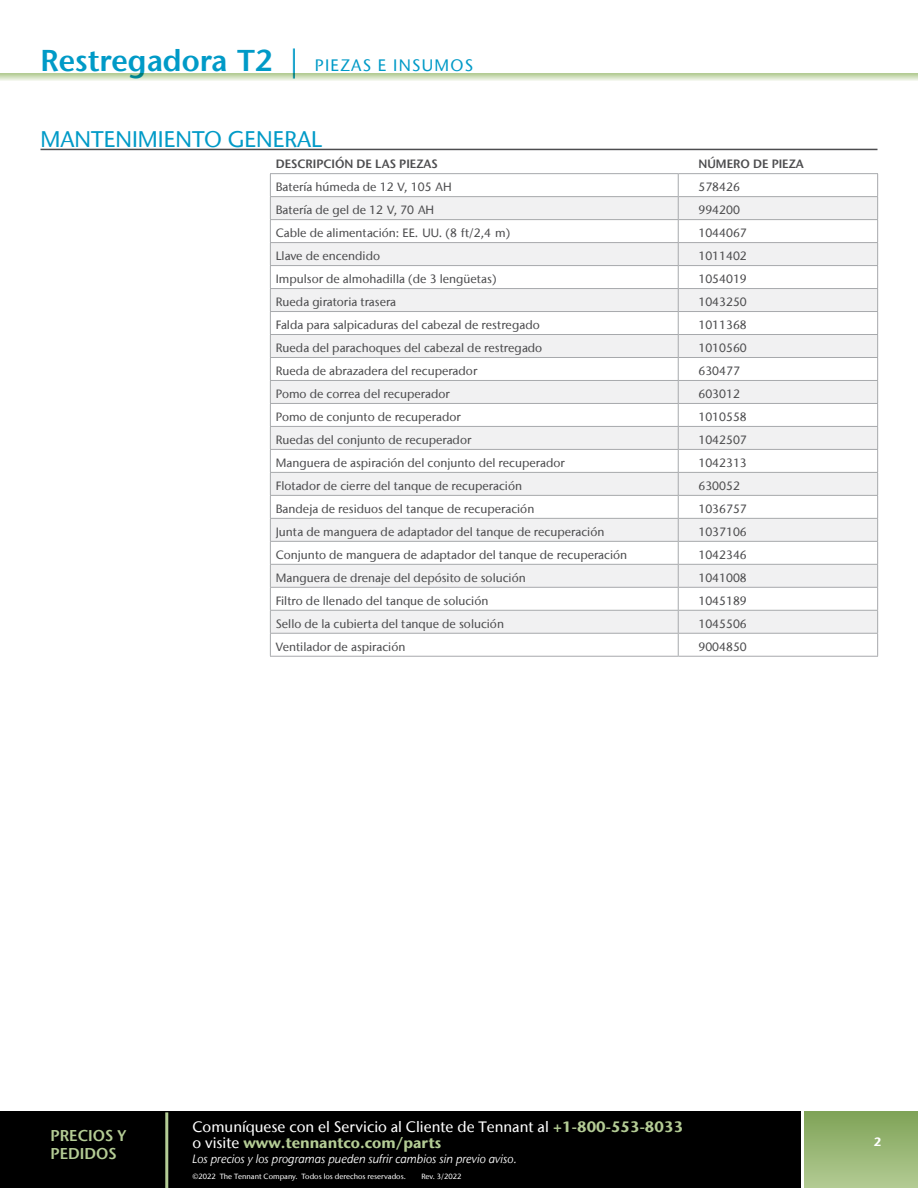
<style>
.page{position:relative;width:918px;height:1188px;background:#fff}
.page>*{position:absolute;margin:0;border:0;box-sizing:border-box;transform-origin:0 0}
.t1{font:600 30px "Stone Sans IIITC Com";color:#009ac7}
.t2{font:500 22.5px "Stone Sans IIITC Com";color:#009ac7}
.t3{font:600 15.6px/18px "Stone Sans IIITC Com";color:#b4cc95}
.t4{font:500 15px/16.5px "Stone Sans IIITC Com";color:#fff}
.t5{font:500 12px "Stone Sans IIITC Com";color:#4d4d4f}
.t6{font:italic 12px "Stone Sans IIITC Com";color:#fff}
.t7{font:600 12px "Stone Sans IIITC Com";color:#4d4d4f}
.t8{font:700 12px "Stone Sans IIITC Com";color:#fff}
.t9{font:500 7.5px "Stone Sans IIITC Com";color:#fff}
.s1{font-weight:500}
.s2{font-weight:500;font-size:16.5px}
.s3{font-weight:700;color:#b4cc95}
</style>
<div class="page">
<svg style="left:0;top:73px;width:918px;height:8px;background:#d2e0bf"></svg>
<div style="left:0;top:1111px;width:803px;height:77px;background:#000"></div>
<div style="left:803px;top:1111px;width:115px;height:77px;background:linear-gradient(to bottom,#7fa357,#b3cb94)"></div>
<hr style="left:165px;top:1112px;width:3px;height:76px;background:#b4cc95">
<hr style="left:801px;top:1103px;width:3px;height:85px;background:#fff">
<hr style="left:40px;top:149px;width:838px;height:1px;background:#4d4d4f">
<svg style="left:271px;top:197px;width:606px;height:436px;fill:#f1f1f2"></svg>
<hr style="left:270px;top:196px;width:408px;height:1px;background:#a7a9ac">
<hr style="left:678px;top:196px;width:200px;height:1px;background:#a7a9ac">
<hr style="left:270px;top:219px;width:408px;height:1px;background:#a7a9ac">
<hr style="left:678px;top:219px;width:200px;height:1px;background:#a7a9ac">
<hr style="left:270px;top:242px;width:408px;height:1px;background:#a7a9ac">
<hr style="left:678px;top:242px;width:200px;height:1px;background:#a7a9ac">
<hr style="left:270px;top:265px;width:408px;height:1px;background:#a7a9ac">
<hr style="left:678px;top:265px;width:200px;height:1px;background:#a7a9ac">
<hr style="left:270px;top:288px;width:408px;height:1px;background:#a7a9ac">
<hr style="left:678px;top:288px;width:200px;height:1px;background:#a7a9ac">
<hr style="left:270px;top:311px;width:408px;height:1px;background:#a7a9ac">
<hr style="left:678px;top:311px;width:200px;height:1px;background:#a7a9ac">
<hr style="left:270px;top:334px;width:408px;height:1px;background:#a7a9ac">
<hr style="left:678px;top:334px;width:200px;height:1px;background:#a7a9ac">
<hr style="left:270px;top:357px;width:408px;height:1px;background:#a7a9ac">
<hr style="left:678px;top:357px;width:200px;height:1px;background:#a7a9ac">
<hr style="left:270px;top:380px;width:408px;height:1px;background:#a7a9ac">
<hr style="left:678px;top:380px;width:200px;height:1px;background:#a7a9ac">
<hr style="left:270px;top:403px;width:408px;height:1px;background:#a7a9ac">
<hr style="left:678px;top:403px;width:200px;height:1px;background:#a7a9ac">
<hr style="left:270px;top:426px;width:408px;height:1px;background:#a7a9ac">
<hr style="left:678px;top:426px;width:200px;height:1px;background:#a7a9ac">
<hr style="left:270px;top:449px;width:408px;height:1px;background:#a7a9ac">
<hr style="left:678px;top:449px;width:200px;height:1px;background:#a7a9ac">
<hr style="left:270px;top:472px;width:408px;height:1px;background:#a7a9ac">
<hr style="left:678px;top:472px;width:200px;height:1px;background:#a7a9ac">
<hr style="left:270px;top:495px;width:408px;height:1px;background:#a7a9ac">
<hr style="left:678px;top:495px;width:200px;height:1px;background:#a7a9ac">
<hr style="left:270px;top:518px;width:408px;height:1px;background:#a7a9ac">
<hr style="left:678px;top:518px;width:200px;height:1px;background:#a7a9ac">
<hr style="left:270px;top:541px;width:408px;height:1px;background:#a7a9ac">
<hr style="left:678px;top:541px;width:200px;height:1px;background:#a7a9ac">
<hr style="left:270px;top:564px;width:408px;height:1px;background:#a7a9ac">
<hr style="left:678px;top:564px;width:200px;height:1px;background:#a7a9ac">
<hr style="left:270px;top:587px;width:408px;height:1px;background:#a7a9ac">
<hr style="left:678px;top:587px;width:200px;height:1px;background:#a7a9ac">
<hr style="left:270px;top:610px;width:408px;height:1px;background:#a7a9ac">
<hr style="left:678px;top:610px;width:200px;height:1px;background:#a7a9ac">
<hr style="left:270px;top:633px;width:408px;height:1px;background:#a7a9ac">
<svg style="left:270px;top:174px;width:1px;height:482px"></svg>
<hr style="left:678px;top:633px;width:200px;height:1px;background:#a7a9ac">
<svg style="left:678px;top:174px;width:1px;height:482px"></svg>
<svg style="left:877px;top:174px;width:1px;height:482px"></svg>
<hr style="left:270px;top:656px;width:408px;height:1px;background:#a7a9ac">
<hr style="left:678px;top:656px;width:200px;height:1px;background:#a7a9ac">
<hr style="left:270px;top:173px;width:408px;height:1px;background:#a7a9ac">
<hr style="left:678px;top:173px;width:200px;height:1px;background:#a7a9ac">
<h1 class="t1" style="left:40px;top:41px;width:434px">Restregadora T2 <span class="s1">|</span> <span class="s2">PIEZAS E INSUMOS</span></h1>
<h2 class="t2" style="left:40px;top:125px;width:283px">MANTENIMIENTO GENERAL</h2>
<p class="t7" style="left:276px;top:156px;width:163px">DESCRIPCIÓN DE LAS PIEZAS</p>
<p class="t7" style="left:698px;top:156px;width:107px">NÚMERO DE PIEZA</p>
<p class="t5" style="left:276px;top:180px;width:177px">Batería húmeda de 12 V, 105 AH</p>
<p class="t5" style="left:698px;top:180px;width:43px">578426</p>
<p class="t5" style="left:276px;top:203px;width:160px">Batería de gel de 12 V, 70 AH</p>
<p class="t5" style="left:698px;top:203px;width:43px">994200</p>
<p class="t5" style="left:276px;top:226px;width:236px">Cable de alimentación: EE. UU. (8 ft/2,4 m)</p>
<p class="t5" style="left:698px;top:226px;width:50px">1044067</p>
<p class="t5" style="left:276px;top:248px;width:106px">Llave de encendido</p>
<p class="t5" style="left:698px;top:248px;width:50px">1011402</p>
<p class="t5" style="left:276px;top:271px;width:222px">Impulsor de almohadilla (de 3 lengüetas)</p>
<p class="t5" style="left:698px;top:271px;width:50px">1054019</p>
<p class="t5" style="left:276px;top:294px;width:122px">Rueda giratoria trasera</p>
<p class="t5" style="left:698px;top:294px;width:50px">1043250</p>
<p class="t5" style="left:276px;top:317px;width:265px">Falda para salpicaduras del cabezal de restregado</p>
<p class="t5" style="left:698px;top:317px;width:50px">1011368</p>
<p class="t5" style="left:276px;top:340px;width:268px">Rueda del parachoques del cabezal de restregado</p>
<p class="t5" style="left:698px;top:340px;width:50px">1010560</p>
<p class="t5" style="left:276px;top:363px;width:203px">Rueda de abrazadera del recuperador</p>
<p class="t5" style="left:698px;top:363px;width:43px">630477</p>
<p class="t5" style="left:276px;top:386px;width:175px">Pomo de correa del recuperador</p>
<p class="t5" style="left:698px;top:386px;width:43px">603012</p>
<p class="t5" style="left:276px;top:409px;width:187px">Pomo de conjunto de recuperador</p>
<p class="t5" style="left:698px;top:409px;width:50px">1010558</p>
<p class="t5" style="left:276px;top:432px;width:197px">Ruedas del conjunto de recuperador</p>
<p class="t5" style="left:698px;top:432px;width:50px">1042507</p>
<p class="t5" style="left:276px;top:455px;width:291px">Manguera de aspiración del conjunto del recuperador</p>
<p class="t5" style="left:698px;top:455px;width:50px">1042313</p>
<p class="t5" style="left:276px;top:478px;width:248px">Flotador de cierre del tanque de recuperación</p>
<p class="t5" style="left:698px;top:478px;width:43px">630052</p>
<p class="t5" style="left:276px;top:501px;width:260px">Bandeja de residuos del tanque de recuperación</p>
<p class="t5" style="left:698px;top:501px;width:50px">1036757</p>
<p class="t5" style="left:276px;top:524px;width:330px">Junta de manguera de adaptador del tanque de recuperación</p>
<p class="t5" style="left:698px;top:524px;width:50px">1037106</p>
<p class="t5" style="left:276px;top:547px;width:353px">Conjunto de manguera de adaptador del tanque de recuperación</p>
<p class="t5" style="left:698px;top:547px;width:50px">1042346</p>
<p class="t5" style="left:276px;top:570px;width:251px">Manguera de drenaje del depósito de solución</p>
<p class="t5" style="left:698px;top:570px;width:50px">1041008</p>
<p class="t5" style="left:276px;top:593px;width:214px">Filtro de llenado del tanque de solución</p>
<p class="t5" style="left:698px;top:593px;width:50px">1045189</p>
<p class="t5" style="left:276px;top:616px;width:230px">Sello de la cubierta del tanque de solución</p>
<p class="t5" style="left:698px;top:616px;width:50px">1045506</p>
<p class="t5" style="left:276px;top:639px;width:131px">Ventilador de aspiración</p>
<p class="t5" style="left:698px;top:639px;width:50px">9004850</p>
<p class="t4" style="left:192px;top:1118px;width:492px">Comuníquese con el Servicio al Cliente de Tennant al <span class="s3">+1-800-553-8033 </span>o visite <span class="s3">www.tennantco.com/parts</span></p>
<p class="t6" style="left:192px;top:1151px;width:326px">Los precios y los programas pueden sufrir cambios sin previo aviso.</p>
<p class="t9" style="left:192px;top:1171px;width:215px">©2022 The Tennant Company. Todos los derechos reservados.</p>
<p class="t9" style="left:421px;top:1171px;width:42px">Rev. 3/2022</p>
<h3 class="t3" style="left:51px;top:1126px;width:77px">PRECIOS Y<br>PEDIDOS</h3>
<p class="t8" style="left:874px;top:1134px;width:9px">2</p>
</div>
